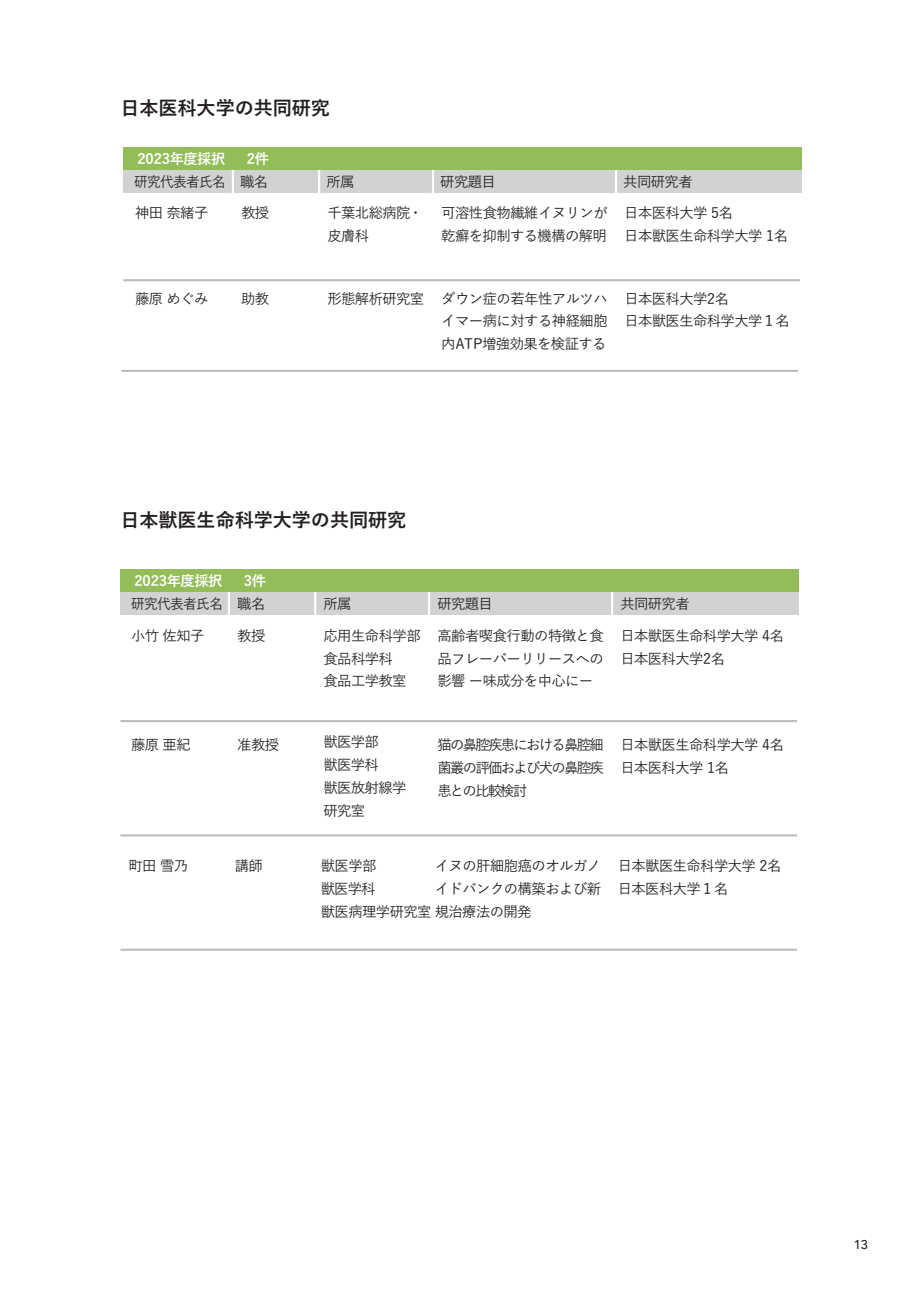
<style>
.page{position:relative;width:919px;height:1289px;background:#fff}
.page>*{position:absolute;margin:0;border:0;box-sizing:border-box;transform-origin:0 0}
.t1{font:700 19.2px "Yu Gothic";letter-spacing:-.005em;color:#231f20}
.t2{font:500 14.4px/22.8px "Yu Gothic";letter-spacing:-.04em;color:#231f20}
.t3{font:700 14.4px "Yu Gothic";letter-spacing:-.025em;color:#fff}
.t4{font:500 14.4px "Yu Gothic";letter-spacing:-.04em;color:#231f20;scale:.95 1}
.t5{font:500 12.75px "Avenir";color:#231f20}
</style>
<div class="page">
<div style="left:123px;top:170px;width:678px;height:22px;background:#d1d2d4"></div>
<hr style="left:232px;top:169px;width:2px;height:291px;background:#fff">
<hr style="left:318px;top:169px;width:2px;height:291px;background:#fff">
<hr style="left:432px;top:169px;width:2px;height:291px;background:#fff">
<hr style="left:615px;top:169px;width:2px;height:291px;background:#fff">
<hr style="left:123px;top:279px;width:676px;height:2px;background:#bcbdc0">
<hr style="left:121px;top:370px;width:677px;height:2px;background:#bcbdc0">
<div style="left:123px;top:147px;width:678px;height:23px;background:#93bd59"></div>
<div style="left:120px;top:592px;width:678px;height:23px;background:#d1d2d4"></div>
<div style="left:120px;top:569px;width:678px;height:23px;background:#93bd59"></div>
<hr style="left:228px;top:592px;width:2px;height:360px;background:#fff">
<hr style="left:314px;top:592px;width:2px;height:360px;background:#fff">
<hr style="left:428px;top:592px;width:2px;height:360px;background:#fff">
<hr style="left:611px;top:592px;width:2px;height:360px;background:#fff">
<hr style="left:120px;top:720px;width:677px;height:2px;background:#bcbdc0">
<hr style="left:120px;top:834px;width:677px;height:2px;background:#bcbdc0">
<hr style="left:120px;top:948px;width:677px;height:2px;background:#bcbdc0">
<h1 class="t1" style="left:120px;top:97px;width:211px">日本医科大学の共同研究</h1>
<p class="t3" style="left:123px;top:150px;width:147px">　2023年度採択 　2件</p>
<p class="t4" style="left:134px;top:168px;width:143px">研究代表者氏名 職名</p>
<p class="t2" style="left:326px;top:168px;width:30px">所属</p>
<p class="t2" style="left:440px;top:168px;width:57px">研究題目</p>
<p class="t2" style="left:623px;top:168px;width:71px">共同研究者</p>
<p class="t2" style="left:135px;top:199px;width:75px">神田 奈緒子</p>
<p class="t2" style="left:241px;top:199px;width:30px">教授</p>
<p class="t2" style="left:327px;top:199px;width:97px">千葉北総病院・皮膚科</p>
<p class="t2" style="left:441px;top:199px;width:168px">可溶性食物繊維イヌリンが乾癬を抑制する機構の解明</p>
<p class="t2" style="left:624px;top:199px;width:165px">日本医科大学 5名　<br>日本獣医生命科学大学 1名</p>
<p class="t2" style="left:135px;top:285px;width:75px">藤原 めぐみ</p>
<p class="t2" style="left:241px;top:285px;width:30px">助教</p>
<p class="t2" style="left:441px;top:285px;width:168px;text-align:justify;text-indent:-114px">形態解析研究室 ダウン症の若年性アルツハイマー病に対する神経細胞内ATP増強効果を検証する</p>
<p class="t2" style="left:624px;top:285px;width:167px">日本医科大学2名<br>日本獣医生命科学大学１名</p>
<h1 class="t1" style="left:120px;top:509px;width:287px">日本獣医生命科学大学の共同研究</h1>
<p class="t3" style="left:120px;top:573px;width:147px">　2023年度採択 　3件</p>
<p class="t4" style="left:131px;top:590px;width:143px">研究代表者氏名 職名</p>
<p class="t2" style="left:323px;top:590px;width:30px">所属</p>
<p class="t2" style="left:437px;top:590px;width:57px">研究題目</p>
<p class="t2" style="left:620px;top:590px;width:71px">共同研究者</p>
<p class="t2" style="left:131px;top:622px;width:75px">小竹 佐知子</p>
<p class="t2" style="left:237px;top:622px;width:30px">教授</p>
<p class="t2" style="left:323px;top:622px;width:99px">応用生命科学部食品科学科<br>食品工学教室</p>
<p class="t2" style="left:437px;top:622px;width:168px;text-align:justify">高齢者喫食行動の特徴と食品フレーバーリリースへの影響 ー味成分を中心にー</p>
<p class="t2" style="left:620px;top:622px;width:165px">日本獣医生命科学大学 4名日本医科大学2名</p>
<p class="t2" style="left:131px;top:731px;width:61px">藤原 亜紀</p>
<p class="t2" style="left:237px;top:731px;width:43px">准教授</p>
<p class="t2" style="left:323px;top:728px;width:85px">獣医学部<br>獣医学科<br>獣医放射線学研究室</p>
<p class="t2" style="left:437px;top:731px;width:168px;text-align:justify">猫の鼻腔疾患における鼻腔細菌叢の評価および犬の鼻腔疾患との比較検討</p>
<p class="t2" style="left:620px;top:731px;width:165px">日本獣医生命科学大学 4名日本医科大学 1名</p>
<p class="t2" style="left:435px;top:852px;width:168px">イヌの肝細胞癌のオルガノイドバンクの構築および新</p>
<p class="t2" style="left:617px;top:852px;width:165px">日本獣医生命科学大学 2名日本医科大学１名</p>
<p class="t2" style="left:128px;top:852px;width:61px">町田 雪乃</p>
<p class="t2" style="left:235px;top:852px;width:30px">講師</p>
<p class="t2" style="left:321px;top:852px;width:212px">獣医学部<br>獣医学科<br>獣医病理学研究室規治療法の開発</p>
<p class="t5" style="left:853px;top:1233px;width:16px">13</p>
</div>
